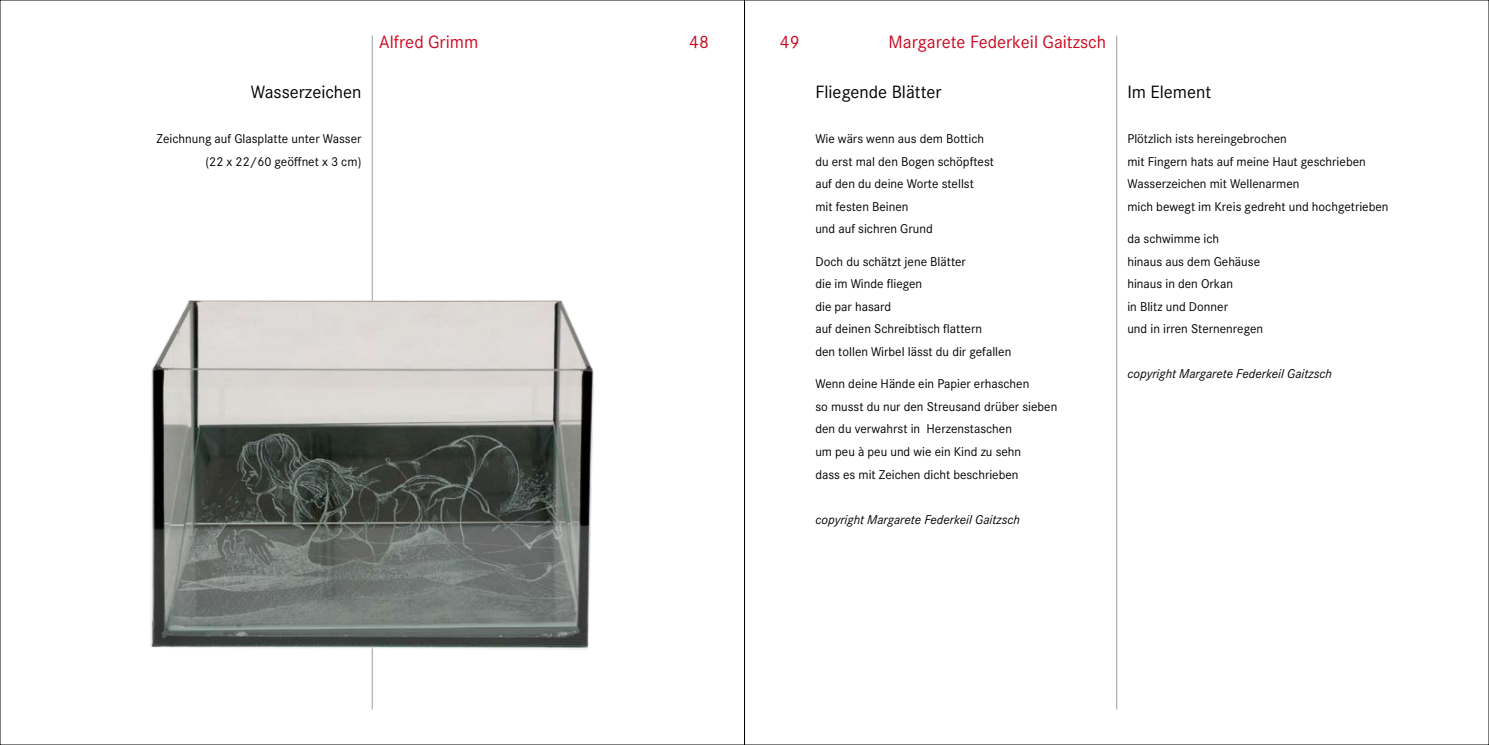
<style>
.page{position:relative;width:1489px;height:745px;background:#fff}
.page>*{position:absolute;margin:0;border:0;box-sizing:border-box;transform-origin:0 0}
.t1{font:17.5px "Corporate SBQ";color:#cd071e}
.t2{font:17.5px "Corporate SBQ";color:#000}
.t3{font:12.5px/22.5px "Corporate SBQ";color:#000}
.t4{font:italic 12.5px "Corporate SBQ";color:#000}
</style>
<div class="page">
<hr style="left:372px;top:35px;width:1px;height:674px;background:#9c9d9f">
<hr style="left:1116px;top:35px;width:1px;height:674px;background:#9c9d9f">
<img style="left:150px;top:294px;width:444px;height:360px">
<h1 class="t2" style="left:251px;top:82px;width:112px">Wasserzeichen</h1>
<p class="t3" style="left:157px;top:127px;width:206px;text-align:right">Zeichnung auf Glasplatte unter Wasser (22 x 22/60 geöffnet x 3 cm)</p>
<h1 class="t1" style="left:379px;top:32px;width:100px">Alfred Grimm</h1>
<h1 class="t1" style="left:689px;top:32px;width:21px">48</h1>
<h1 class="t1" style="left:780px;top:32px;width:21px">49</h1>
<h1 class="t1" style="left:888px;top:32px;width:219px">Margarete Federkeil Gaitzsch</h1>
<h1 class="t2" style="left:815px;top:82px;width:128px">Fliegende Blätter</h1>
<p class="t3" style="left:815px;top:127px;width:180px">Wie wärs wenn aus dem Bottich du erst mal den Bogen schöpftest auf den du deine Worte stellst mit festen Beinen<br>und auf sichren Grund</p>
<p class="t3" style="left:815px;top:250px;width:197px">Doch du schätzt jene Blätter<br>die im Winde fliegen<br>die par hasard<br>auf deinen Schreibtisch flattern<br>den tollen Wirbel lässt du dir gefallen</p>
<p class="t3" style="left:815px;top:372px;width:243px">Wenn deine Hände ein Papier erhaschen<br>so musst du nur den Streusand drüber sieben den du verwahrst in Herzenstaschen<br>um peu à peu und wie ein Kind zu sehn<br>dass es mit Zeichen dicht beschrieben</p>
<p class="t4" style="left:815px;top:511px;width:206px">copyright Margarete Federkeil Gaitzsch</p>
<h1 class="t2" style="left:1127px;top:82px;width:85px">I m Element</h1>
<p class="t3" style="left:1127px;top:127px;width:263px">Plötzlich ists hereingebrochen<br>mit Fingern hats auf meine Haut geschrieben Wasserzeichen mit Wellenarmen<br>mich bewegt im Kreis gedreht und hochgetrieben</p>
<p class="t3" style="left:1127px;top:227px;width:137px">da schwimme ich<br>hinaus aus dem Gehäuse hinaus in den Orkan<br>in Blitz und Donner<br>und in irren Sternenregen</p>
<p class="t4" style="left:1127px;top:366px;width:206px">copyright Margarete Federkeil Gaitzsch</p>
</div>
